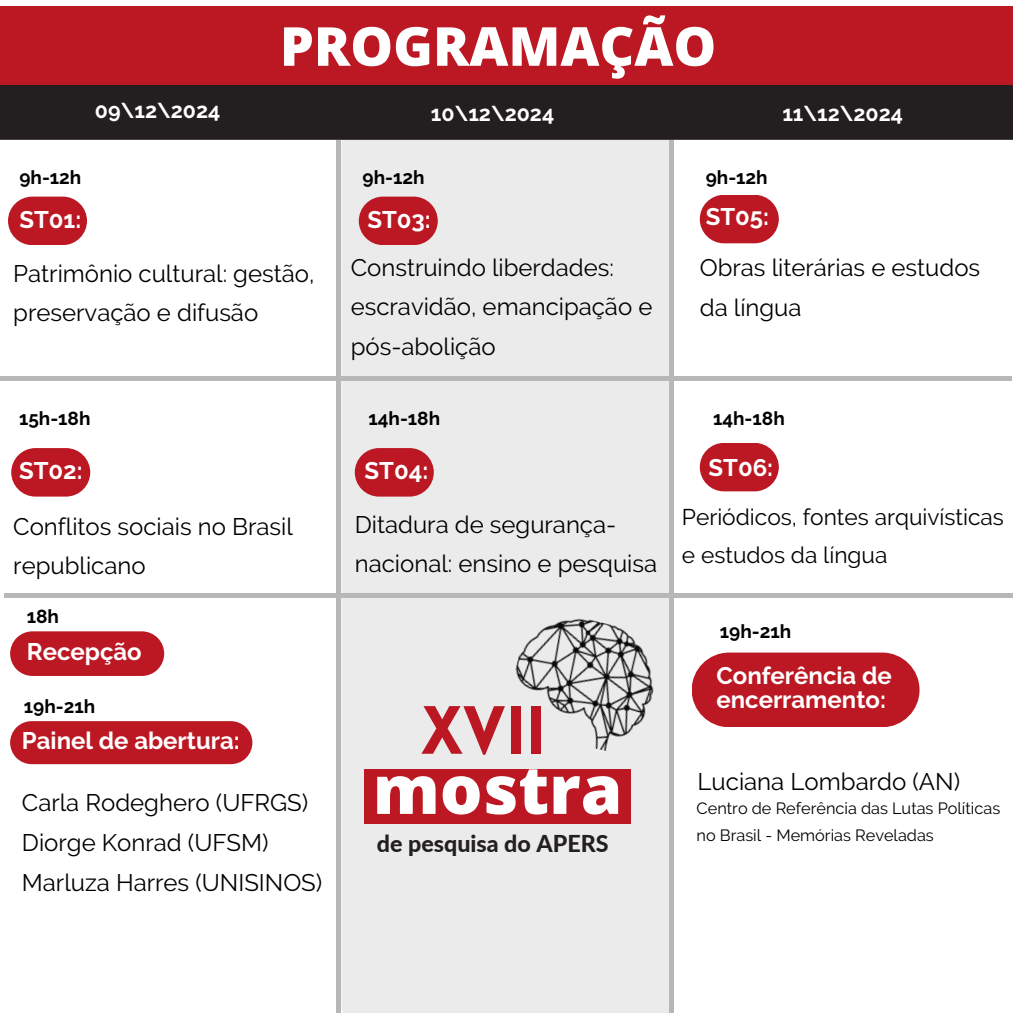
<style>
.page{position:relative;width:1013px;height:1013px;background:#fff}
.page>*{position:absolute;margin:0;border:0;box-sizing:border-box;transform-origin:0 0}
.t1{font:800 67px "Open Sans";color:#fff}
.t2{font:900 66.5px "Lovelo";color:#bc1823}
.t3{font:800 53.75px "Open Sans";color:#fff}
.t4{font:24px "Raleway";color:#000}
.t5{font:23.88px/39.4px "Raleway";color:#000}
.t6{font:700 23.88px/24.4px "Raleway";color:#fff}
.t7{font:800 23.25px "Lato";color:#231f20}
.t8{font:22.75px/37.5px "Raleway";color:#000}
.t9{font:700 21.38px "Raleway";color:#fff}
.t10{font:700 19px "Raleway";color:#000}
.t11{font:16.25px/27.2px "Raleway";color:#000}
</style>
<div class="page">
<div style="left:341px;top:140px;width:328px;height:872px;background:#ebebeb"></div>
<div style="left:0;top:85px;width:1012px;height:55px;background:#231f20"></div>
<img style="left:502px;top:605px;width:164px;height:153px">
<div style="left:364px;top:768px;width:266px;height:55px;background:#bc1823"></div>
<div style="left:336px;top:140px;width:5px;height:872px;background:#b8b7b7"></div>
<hr style="left:0;top:376px;width:1011px;height:4px;background:#b8b7b7">
<hr style="left:4px;top:593px;width:1008px;height:4px;background:#b8b7b7">
<div style="left:669px;top:140px;width:5px;height:872px;background:#b8b7b7"></div>
<div style="left:0;top:6px;width:1012px;height:79px;background:#bc1823"></div>
<div style="left:8px;top:197px;width:79px;height:48px;background:#bc1823;border-radius:24px"></div>
<div style="left:11px;top:448px;width:79px;height:48px;background:#bc1823;border-radius:24px"></div>
<svg style="left:10px;top:631px;width:154px;height:45px"></svg>
<div style="left:10px;top:721px;width:242px;height:43px;background:#bc1823"></div>
<div style="left:359px;top:197px;width:79px;height:48px;background:#bc1823;border-radius:24px"></div>
<div style="left:355px;top:448px;width:79px;height:48px;background:#bc1823;border-radius:24px"></div>
<div style="left:699px;top:195px;width:79px;height:48px;background:#bc1823;border-radius:24px"></div>
<div style="left:699px;top:443px;width:79px;height:48px;background:#bc1823;border-radius:24px"></div>
<div style="left:691px;top:652px;width:228px;height:75px;background:#bc1823;border-radius:37px"></div>
<h6 class="t3" style="left:280px;top:8px;width:438px">PROGRAMAÇÃO</h6>
<h4 class="t9" style="left:95px;top:98px;width:127px">09\12\2024</h4>
<h6 class="t9" style="left:431px;top:100px;width:125px">10\12\2024</h6>
<p class="t9" style="left:782px;top:100px;width:122px">11\12\2024</p>
<h6 class="t10" style="left:19px;top:166px;width:63px">9h-12h</h6>
<h4 class="t6" style="left:19px;top:207px;width:63px">ST01:</h4>
<h3 class="t10" style="left:362px;top:166px;width:63px">9h-12h</h3>
<p class="t6" style="left:367px;top:207px;width:65px">ST03:</p>
<h4 class="t10" style="left:705px;top:166px;width:63px">9h-12h</h4>
<h4 class="t6" style="left:705px;top:204px;width:65px">ST05:</h4>
<h5 class="t5" style="left:13px;top:253px;width:302px">Patrimônio cultural: gestão, preservação e difusão</h5>
<h5 class="t5" style="left:351px;top:248px;width:303px">Construindo liberdades: escravidão, emancipação e pós-abolição</h5>
<h6 class="t5" style="left:699px;top:248px;width:282px">Obras literárias e estudos da língua</h6>
<h1 class="t10" style="left:19px;top:407px;width:73px">15h-18h</h1>
<h2 class="t6" style="left:19px;top:458px;width:65px">ST02:</h2>
<p class="t10" style="left:368px;top:407px;width:73px">14h-18h</p>
<p class="t6" style="left:364px;top:458px;width:65px">ST04:</p>
<h6 class="t10" style="left:713px;top:407px;width:73px">14h-18h</h6>
<h6 class="t6" style="left:708px;top:455px;width:66px">ST06:</h6>
<p class="t5" style="left:13px;top:507px;width:281px">Conflitos sociais no Brasil republicano</p>
<h5 class="t5" style="left:355px;top:504px;width:304px">Ditadura de segurança&shy;nacional: ensino e pesquisa</h5>
<p class="t8" style="left:682px;top:498px;width:323px">Periódicos, fontes arquivísticas e estudos da língua</p>
<h4 class="t10" style="left:27px;top:605px;width:34px">18h</h4>
<p class="t6" style="left:27px;top:639px;width:116px">Recepção</p>
<h4 class="t10" style="left:24px;top:694px;width:73px">19h-21h</h4>
<p class="t6" style="left:22px;top:728px;width:219px">Painel de abertura:</p>
<p class="t5" style="left:22px;top:783px;width:302px;line-height:39.8px">Carla Rodeghero (UFRGS)<br>Diorge Konrad (UFSM)<br>Marluza Harres (UNISINOS)</p>
<p class="t2" style="left:421px;top:704px;width:126px">XVII</p>
<p class="t1" style="left:373px;top:742px;width:251px">mostra</p>
<p class="t7" style="left:377px;top:828px;width:233px">de pesquisa do APERS</p>
<h6 class="t10" style="left:719px;top:620px;width:73px">19h-21h</h6>
<p class="t6" style="left:716px;top:663px;width:177px">Conferência de encerramento:</p>
<p class="t4" style="left:697px;top:767px;width:264px">Luciana Lombardo (AN)</p>
<p class="t11" style="left:696px;top:794px;width:305px">Centro de Referência das Lutas Políticas no Brasil - Memórias Reveladas</p>
</div>
